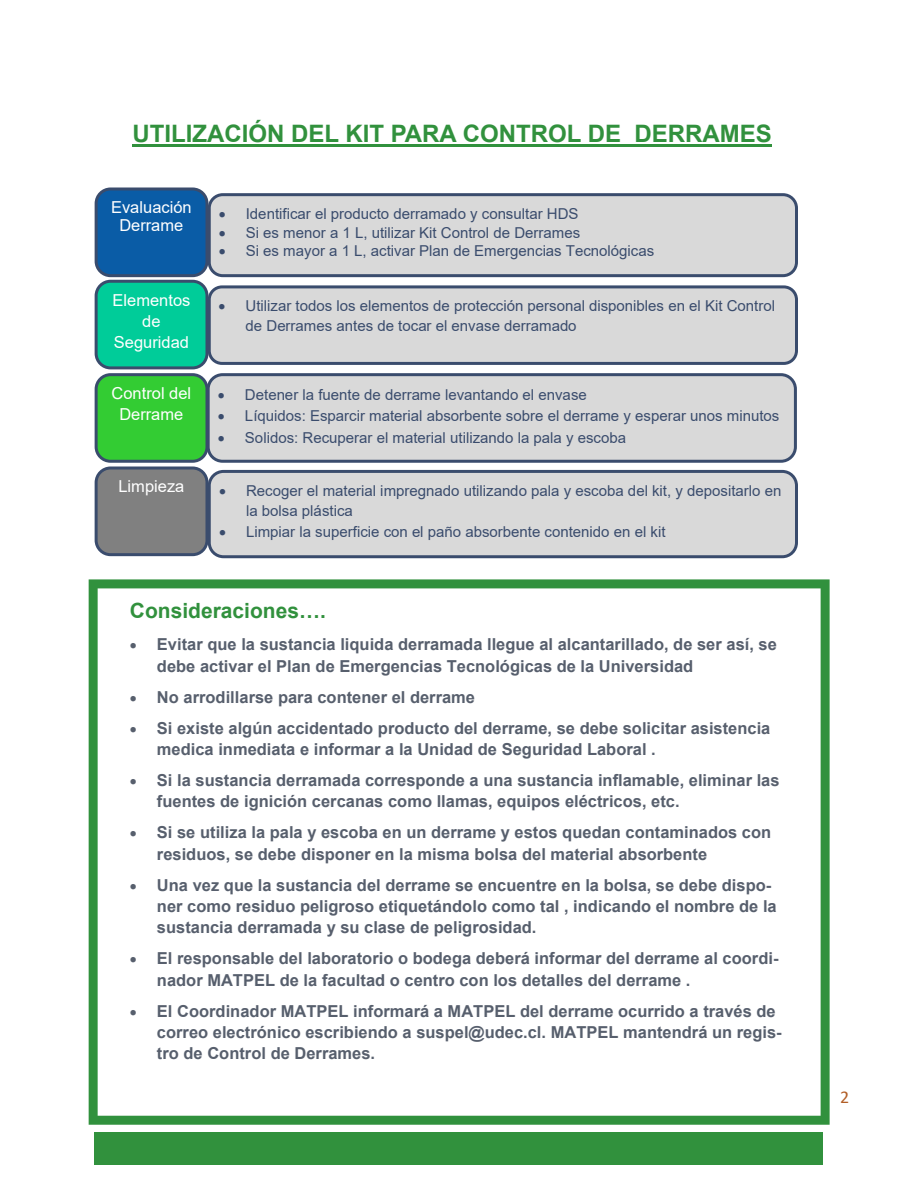
<style>
.page{position:relative;width:918px;height:1188px;background:#fff}
.page>*{position:absolute;margin:0;border:0;box-sizing:border-box;transform-origin:0 0}
.t1{font:700 24px "Arial";color:#31913d}
.t2{font:700 21px "Arial";color:#31913d}
.t3{font:18px "Calibri";color:#b25e26}
.t4{font:700 16.5px/21.3px "Arial";color:#575f6d}
.t5{font:16.5px/21.3px "Arial";color:#fff;text-align:center}
.t6{font:15px/19.6px "Arial";color:#3a4c6d}
</style>
<div class="page">
<hr style="left:132px;top:144px;width:640px;height:3px;background:#31913d">
<svg style="left:89px;top:579px;width:741px;height:546px"></svg>
<div style="left:96px;top:189px;width:111px;height:87px;background:#0a5ca6;border-radius:14px"></div>
<div style="left:95px;top:188px;width:113px;height:89px;border:3px solid #3a4c6d;border-radius:14px"></div>
<div style="left:96px;top:281px;width:111px;height:87px;background:#0c9;border-radius:14px"></div>
<div style="left:95px;top:280px;width:113px;height:89px;border:3px solid #3a4c6d;border-radius:14px"></div>
<div style="left:96px;top:375px;width:111px;height:86px;background:#3c3;border-radius:14px"></div>
<div style="left:95px;top:373px;width:113px;height:90px;border:3px solid #3a4c6d;border-radius:14px"></div>
<div style="left:96px;top:468px;width:111px;height:87px;background:#808080;border-radius:14px"></div>
<div style="left:95px;top:466px;width:113px;height:90px;border:3px solid #3a4c6d;border-radius:14px"></div>
<div style="left:209px;top:195px;width:587px;height:81px;background:#d9d9d9;border-radius:14px"></div>
<div style="left:208px;top:193px;width:590px;height:84px;border:3px solid #3a4c6d;border-radius:14px"></div>
<div style="left:209px;top:287px;width:588px;height:76px;background:#d9d9d9;border-radius:13px"></div>
<div style="left:208px;top:285px;width:590px;height:80px;border:3px solid #3a4c6d;border-radius:13px"></div>
<div style="left:208px;top:375px;width:587px;height:86px;background:#d9d9d9;border-radius:14px"></div>
<div style="left:207px;top:373px;width:590px;height:90px;border:3px solid #3a4c6d;border-radius:14px"></div>
<div style="left:209px;top:471px;width:587px;height:86px;background:#d9d9d9;border-radius:14px"></div>
<div style="left:208px;top:470px;width:590px;height:88px;border:3px solid #3a4c6d;border-radius:14px"></div>
<div style="left:94px;top:1132px;width:730px;height:33px;background:#31913d"></div>
<h1 class="t1" style="left:132px;top:120px;width:641px">UTILIZACIÓN DEL KIT PARA CONTROL DE DERRAMES</h1>
<p class="t5" style="left:111px;top:199px;width:82px;line-height:18px">Evaluación<br>Derrame</p>
<p class="t5" style="left:112px;top:289px;width:79px">Elementos de<br>Seguridad</p>
<p class="t5" style="left:112px;top:383px;width:81px">Control del<br>Derrame</p>
<p class="t5" style="left:118px;top:476px;width:68px">Limpieza</p>
<p class="t6" style="left:219px;top:204px;width:361px">• Identificar el producto derramado y consultar HDS</p>
<p class="t6" style="left:219px;top:223px;width:363px">• Si es menor a 1 L, utilizar Kit Control de Derrames</p>
<p class="t6" style="left:219px;top:241px;width:437px">• Si es mayor a 1 L, activar Plan de Emergencias Tecnológicas</p>
<p class="t6" style="left:246px;top:296px;width:531px;text-indent:-27px">• Utilizar todos los elementos de protección personal disponibles en el Kit Control de Derrames antes de tocar el envase derramado</p>
<p class="t6" style="left:218px;top:385px;width:370px">• Detener la fuente de derrame levantando el envase</p>
<p class="t6" style="left:218px;top:406px;width:563px">• Líquidos: Esparcir material absorbente sobre el derrame y esperar unos minutos</p>
<p class="t6" style="left:218px;top:427px;width:410px">• Solidos: Recuperar el material utilizando la pala y escoba</p>
<p class="t6" style="left:246px;top:481px;width:537px;text-indent:-27px">• Recoger el material impregnado utilizando pala y escoba del kit, y depositarlo en la bolsa plástica</p>
<p class="t6" style="left:219px;top:522px;width:448px">• Limpiar la superficie con el paño absorbente contenido en el kit</p>
<p class="t2" style="left:130px;top:599px;width:198px">Consideraciones….</p>
<p class="t4" style="left:157px;top:634px;width:622px;text-indent:-27px">• Evitar que la sustancia liquida derramada llegue al alcantarillado, de ser así, se debe activar el Plan de Emergencias Tecnológicas de la Universidad</p>
<p class="t4" style="left:130px;top:686px;width:347px">• No arrodillarse para contener el derrame</p>
<p class="t4" style="left:157px;top:717px;width:615px;text-indent:-27px">• Si existe algún accidentado producto del derrame, se debe solicitar asistencia medica inmediata e informar a la Unidad de Seguridad Laboral .</p>
<p class="t4" style="left:157px;top:770px;width:624px;text-indent:-27px">• Si la sustancia derramada corresponde a una sustancia inflamable, eliminar las fuentes de ignición cercanas como llamas, equipos eléctricos, etc.</p>
<p class="t4" style="left:157px;top:822px;width:616px;text-indent:-27px">• Si se utiliza la pala y escoba en un derrame y estos quedan contaminados con residuos, se debe disponer en la misma bolsa del material absorbente</p>
<p class="t4" style="left:157px;top:874px;width:621px;text-indent:-27px">• Una vez que la sustancia del derrame se encuentre en la bolsa, se debe dispo&shy;ner como residuo peligroso etiquetándolo como tal , indicando el nombre de la sustancia derramada y su clase de peligrosidad.</p>
<p class="t4" style="left:157px;top:948px;width:623px;text-indent:-27px">• El responsable del laboratorio o bodega deberá informar del derrame al coordi&shy;nador MATPEL de la facultad o centro con los detalles del derrame .</p>
<p class="t4" style="left:157px;top:1000px;width:626px;text-indent:-27px">• El Coordinador MATPEL informará a MATPEL del derrame ocurrido a través de correo electrónico escribiendo a suspel@udec.cl. MATPEL mantendrá un regis&shy;tro de Control de Derrames.</p>
<p class="t3" style="left:840px;top:1090px;width:11px">2</p>
</div>
